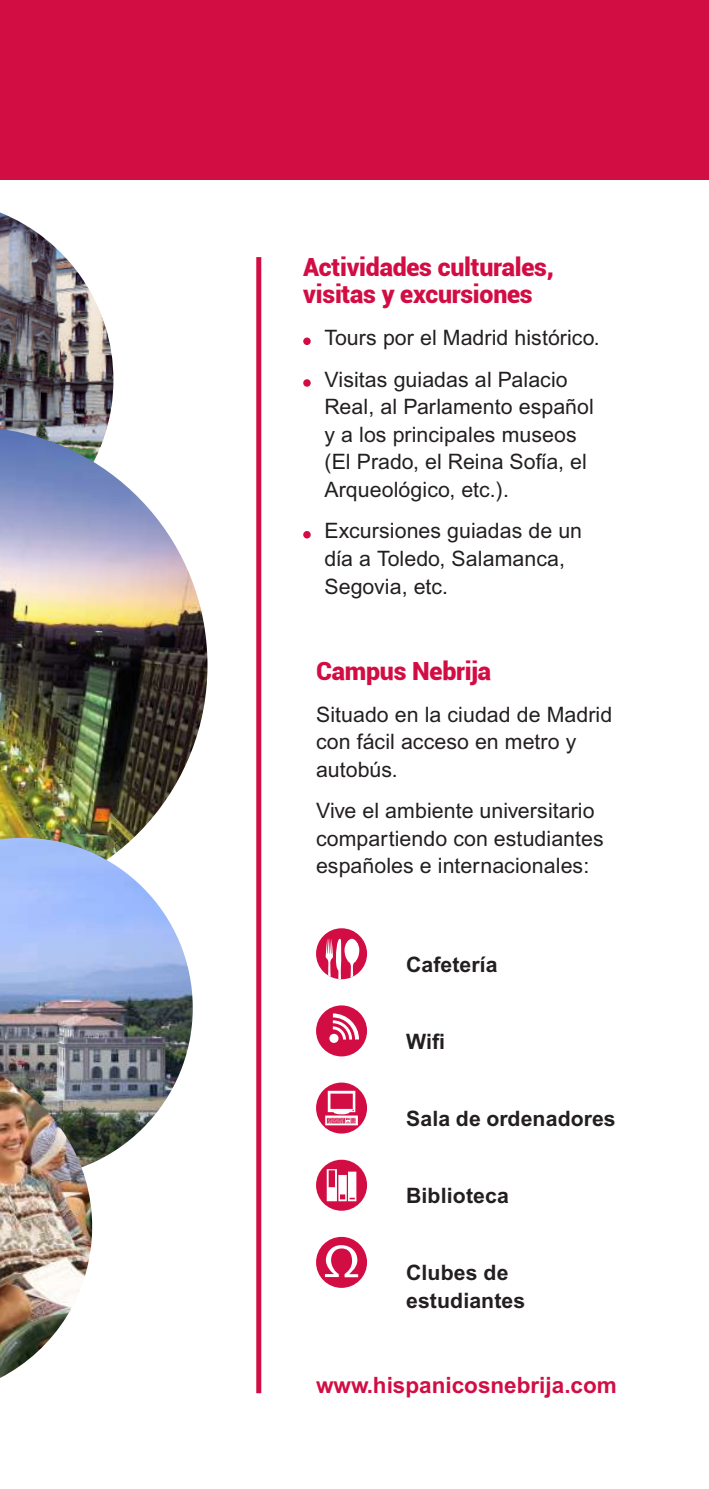
<style>
.page{position:relative;width:709px;height:1489px;background:#fff}
.page>*{position:absolute;margin:0;border:0;box-sizing:border-box;transform-origin:0 0}
.t1{font:900 25px/27.5px "Roboto";letter-spacing:-.01em;color:#d20d44}
.t2{font:700 22.5px "Arial MT Pro";color:#d20d44}
.t3{font:21.25px/27.5px "Arial MT Pro";letter-spacing:.005em;color:#231f20}
.t4{font:700 21.25px/27.5px "Arial MT Pro";letter-spacing:.005em;color:#231f20}
</style>
<div class="page">
<div style="left:0;top:0;width:709px;height:179px;background:#d20d44"></div>
<div style="left:303px;top:337px;width:8px;height:8px;background:#d20d44;border-radius:50%"></div>
<div style="left:303px;top:379px;width:8px;height:8px;background:#d20d44;border-radius:50%"></div>
<div style="left:303px;top:531px;width:8px;height:7px;background:#d20d44;border-radius:50%"></div>
<div style="left:316px;top:928px;width:51px;height:51px;background:#d20d44;border-radius:50%"></div>
<svg style="left:325px;top:938px;width:34px;height:41px"></svg>
<svg style="left:316px;top:1005px;width:51px;height:51px"></svg>
<div style="left:316px;top:1082px;width:51px;height:51px;background:#d20d44;border-radius:50%"></div>
<svg style="left:325px;top:1090px;width:33px;height:35px"></svg>
<div style="left:316px;top:1159px;width:51px;height:51px;background:#d20d44;border-radius:50%"></div>
<svg style="left:327px;top:1169px;width:29px;height:32px"></svg>
<svg style="left:316px;top:1236px;width:51px;height:51px"></svg>
<img style="left:0;top:212px;width:113px;height:217px">
<img style="left:0;top:429px;width:207px;height:408px">
<img style="left:0;top:837px;width:193px;height:326px">
<img style="left:0;top:1075px;width:92px;height:302px">
<div style="left:256px;top:257px;width:5px;height:1135px;background:#d20d44"></div>
<p class="t1" style="left:303px;top:252px;width:252px">Actividades culturales, visitas y excursiones</p>
<p class="t3" style="left:324px;top:318px;width:276px;line-height:41.8px">Tours por el Madrid histórico.<br>Visitas guiadas al Palacio</p>
<p class="t3" style="left:324px;top:394px;width:271px">Real, al Parlamento español y a los principales museos (El Prado, el Reina Sofía, el<br>Arqueológico, etc.).</p>
<p class="t3" style="left:324px;top:518px;width:259px">Excursiones guiadas de un día a Toledo, Salamanca,<br>Segovia, etc.</p>
<p class="t1" style="left:316px;top:656px;width:176px">Campus Nebrija</p>
<p class="t3" style="left:316px;top:701px;width:298px">Situado en la ciudad de Madrid con fácil acceso en metro y autobús.</p>
<p class="t3" style="left:316px;top:798px;width:289px">Vive el ambiente universitario compartiendo con estudiantes españoles e internacionales:</p>
<p class="t4" style="left:406px;top:951px;width:93px">Cafetería</p>
<p class="t4" style="left:406px;top:1028px;width:41px">Wifi</p>
<p class="t4" style="left:406px;top:1105px;width:211px">Sala de ordenadores</p>
<p class="t4" style="left:406px;top:1182px;width:104px">Biblioteca</p>
<p class="t4" style="left:406px;top:1259px;width:121px">Clubes de estudiantes</p>
<p class="t2" style="left:316px;top:1371px;width:302px">www.hispanicosnebrija.com</p>
</div>
